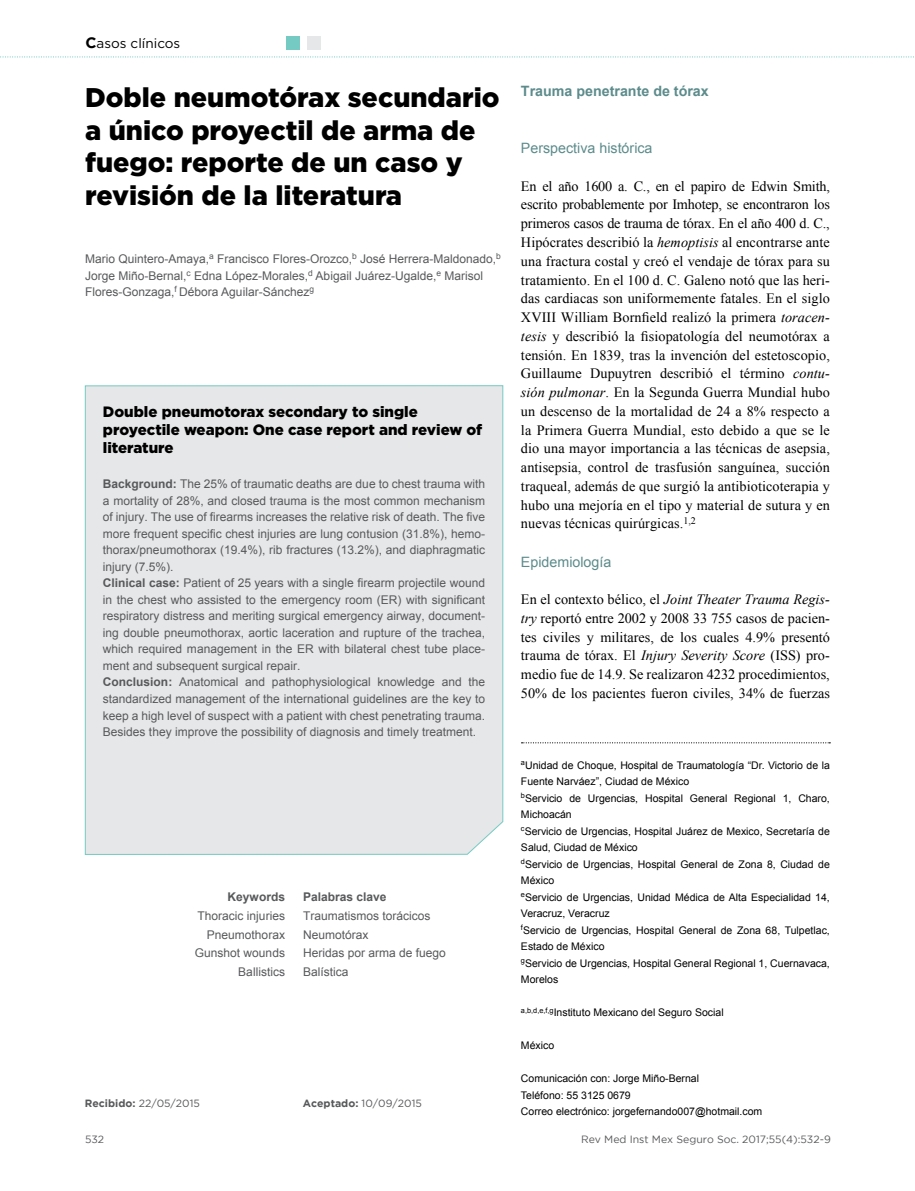
<style>
.page{position:relative;width:915px;height:1191px;background:#fff}
.page>*{position:absolute;margin:0;border:0;box-sizing:border-box;transform-origin:0 0}
.t1{font:900 27px/32.4px "Gotham";color:#000}
.t2{font:900 15px/18px "Gotham";color:#000}
.t3{font:14.25px/18.8px "Times New Roman";color:#000;text-align:justify}
.t4{font:14.25px "Arial";color:#5d8b8b}
.t5{font:700 14.25px "Arial";color:#5d8b8b}
.t6{font:13.5px "Gotham";color:#000}
.t7{font:12px/16.5px "Arial";color:#58595b}
.t8{font:700 12px "Arial";color:#58595b}
.t9{font:10.5px/16.5px "Arial";color:#000}
.t10{font:10.5px "Gotham";color:#58595b}
.t11{font:10.5px "Gotham";color:#58595b}
.s1{font-weight:700;font-size:15px}
.s2{font-weight:700}
.s3{font-style:italic}
</style>
<div class="page">
<div style="left:84px;top:385px;width:419px;height:470px;background:#e6e7e8"></div>
<svg style="left:0;top:56px;width:914px;height:1px"></svg>
<div style="left:286px;top:37px;width:13px;height:13px;background:#75cac3"></div>
<div style="left:306px;top:37px;width:14px;height:13px;background:#e6e7e8"></div>
<svg style="left:521px;top:742px;width:309px;height:1px"></svg>
<p class="t6" style="left:85px;top:35px;width:96px"><span class="s1">C</span>asos clínicos</p>
<h1 class="t1" style="left:85px;top:81px;width:416px">Doble neumotórax secundario a único proyectil de arma de fuego: reporte de un caso y revisión de la literatura</h1>
<p class="t7" style="left:85px;top:251px;width:417px">Mario Quintero-Amaya,<sup>a</sup> Francisco Flores-Orozco,<sup>b</sup> José Herrera-Maldonado,<sup>b<br></sup>Jorge Miño-Bernal,<sup>c</sup> Edna López-Morales,<sup>d</sup> Abigail Juárez-Ugalde,<sup>e</sup> Marisol<br>Flores-Gonzaga,<sup>f</sup> Débora Aguilar-Sánchez<sup>g</sup></p>
<p class="t2" style="left:103px;top:402px;width:381px">Double pneumotorax secondary to single proyectile weapon: One case report and review of literature</p>
<p class="t7" style="left:103px;top:476px;width:383px"><span class="s2">Background:</span> The 25% of traumatic deaths are due to chest trauma with a mortality of 28%, and closed trauma is the most common mechanism of injury. The use of firearms increases the relative risk of death. The five more frequent specific chest injuries are lung contusion (31.8%), hemo&shy;thorax/pneumothorax (19.4%), rib fractures (13.2%), and diaphragmatic injury (7.5%).<br><span class="s2">Clinical case:</span> Patient of 25 years with a single firearm projectile wound in the chest who assisted to the emergency room (ER) with significant respiratory distress and meriting surgical emergency airway, document&shy;ing double pneumothorax, aortic laceration and rupture of the trachea, which required management in the ER with bilateral chest tube place&shy;ment and subsequent surgical repair.<br><span class="s2">Conclusion:</span> Anatomical and pathophysiological knowledge and the standardized management of the international guidelines are the key to keep a high level of suspect with a patient with chest penetrating trauma.<br>Besides they improve the possibility of diagnosis and timely treatment.</p>
<p class="t8" style="left:227px;top:889px;width:59px">Keywords</p>
<p class="t7" style="left:195px;top:906px;width:92px;line-height:18.8px;text-align:right">Thoracic injuries<br>Pneumothorax<br>Gunshot wounds<br>Ballistics</p>
<p class="t8" style="left:303px;top:888px;width:85px">Palabras clave</p>
<p class="t7" style="left:303px;top:906px;width:144px;line-height:18.8px">Traumatismos torácicos<br>Neumotórax<br>Heridas por arma de fuego<br>Balística</p>
<p class="t11" style="left:85px;top:1096px;width:116px"><span class="s2">Recibido:</span> 22/05/2015</p>
<p class="t11" style="left:303px;top:1096px;width:120px"><span class="s2">Aceptado:</span> 10/09/2015</p>
<p class="t10" style="left:85px;top:1133px;width:21px">532</p>
<p class="t5" style="left:521px;top:82px;width:189px">Trauma penetrante de tórax</p>
<p class="t4" style="left:521px;top:139px;width:133px">Perspectiva histórica</p>
<p class="t3" style="left:521px;top:176px;width:310px">En el año 1600 a. C., en el papiro de Edwin Smith, escrito probablemente por Imhotep, se encontraron los primeros casos de trauma de tórax. En el año 400 d. C., Hipócrates describió la <span class="s3">hemoptisis</span> al encontrarse ante una fractura costal y creó el vendaje de tórax para su tratamiento. En el 100 d. C. Galeno notó que las heri&shy;das cardiacas son uniformemente fatales. En el siglo XVIII William Bornfield realizó la primera <span class="s3">toracen&shy;tesis</span> y describió la fisiopatología del neumotórax a tensión. En 1839, tras la invención del estetoscopio, Guillaume Dupuytren describió el término <span class="s3">contu&shy;sión pulmonar</span>. En la Segunda Guerra Mundial hubo un descenso de la mortalidad de 24 a 8% respecto a la Primera Guerra Mundial, esto debido a que se le dio una mayor importancia a las técnicas de asepsia, antisepsia, control de trasfusión sanguínea, succión traqueal, además de que surgió la antibioticoterapia y hubo una mejoría en el tipo y material de sutura y en nuevas técnicas quirúrgicas.<sup>1,2</sup></p>
<p class="t4" style="left:521px;top:552px;width:92px">Epidemiología</p>
<p class="t3" style="left:521px;top:590px;width:310px">En el contexto bélico, el <span class="s3">Joint Theater Trauma Regis&shy;try</span> reportó entre 2002 y 2008 33 755 casos de pacien&shy;tes civiles y militares, de los cuales 4.9% presentó trauma de tórax. El <span class="s3">Injury Severity Score</span> (ISS) pro&shy;medio fue de 14.9. Se realizaron 4232 procedimientos, 50% de los pacientes fueron civiles, 34% de fuerzas</p>
<p class="t9" style="left:521px;top:757px;width:310px"><sup>a</sup>Unidad de Choque, Hospital de Traumatología “Dr. Victorio de la Fuente Narváez”, Ciudad de México<br><sup>b</sup>Servicio de Urgencias, Hospital General Regional 1, Charo, Michoacán<br><sup>c</sup>Servicio de Urgencias, Hospital Juárez de Mexico, Secretaría de Salud, Ciudad de México<br><sup>d</sup>Servicio de Urgencias, Hospital General de Zona 8, Ciudad de México<br><sup>e</sup>Servicio de Urgencias, Unidad Médica de Alta Especialidad 14, Veracruz, Veracruz<br><sup>f</sup>Servicio de Urgencias, Hospital General de Zona 68, Tulpetlac, Estado de México<br><sup>g</sup>Servicio de Urgencias, Hospital General Regional 1, Cuernavaca, Morelos</p>
<p class="t9" style="left:521px;top:1004px;width:204px"><sup>a,b,d,e,f,g</sup>Instituto Mexicano del Seguro Social</p>
<p class="t9" style="left:521px;top:1037px;width:35px">México</p>
<p class="t9" style="left:521px;top:1070px;width:243px">Comunicación con: Jorge Miño-Bernal<br>Teléfono: 55 3125 0679<br>Correo electrónico: jorgefernando007@hotmail.com</p>
<p class="t10" style="left:581px;top:1133px;width:251px">Rev Med Inst Mex Seguro Soc. 2017;55(4):532-9</p>
</div>
